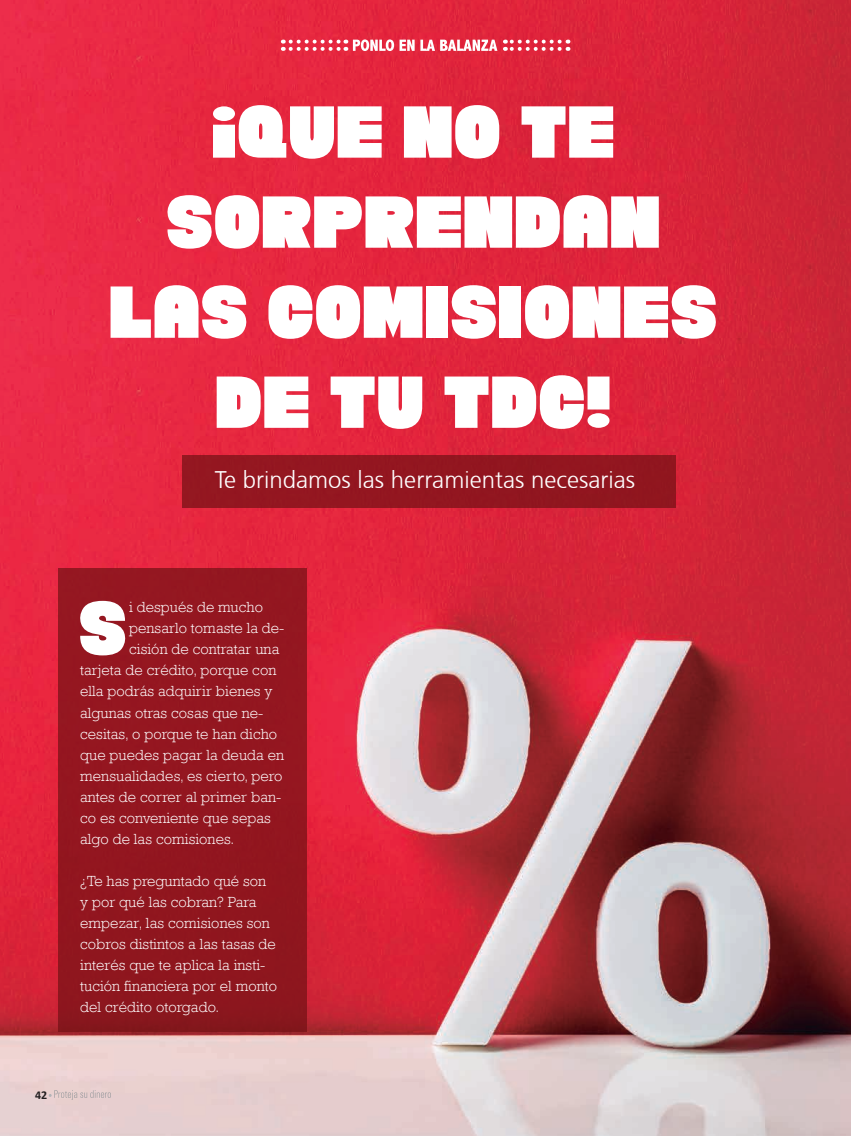
<style>
.page{position:relative;width:851px;height:1136px;background:#fff}
.page>*{position:absolute;margin:0;border:0;box-sizing:border-box;transform-origin:0 0}
.t1{font:76.5px "Chunky Funks";color:#fff}
.t2{font:75px/90px "Chunky Funks";color:#fff;text-align:center}
.t3{font:300 24px "Frutiger CE";color:#fff}
.t4{font:300 15px/21px "Rockwell";letter-spacing:.005em;color:#fff}
.t5{font:700 12px "Calibri";color:#231f20}
</style>
<div class="page">
<img style="left:0;top:0;width:850px;height:1135px">
<div style="left:182px;top:455px;width:493px;height:53px;background:#931620"></div>
<div style="left:58px;top:568px;width:248px;height:463px;background:#93161f"></div>
<svg style="left:49px;top:1090px;width:62px;height:9px"></svg>
<svg style="left:290px;top:40px;width:56px;height:11px"></svg>
<svg style="left:505px;top:40px;width:54px;height:11px"></svg>
<svg style="left:353px;top:39px;width:144px;height:12px"></svg>
<h2 class="t2" style="left:110px;top:83px;width:610px">¡QUE NO TE<br>SORPRENDAN<br>LAS COMISIONES<br>DE TU TDC!</h2>
<h3 class="t3" style="left:215px;top:466px;width:422px">Te brindamos las herramientas necesarias</h3>
<p class="t5" style="left:35px;top:1086px;width:14px">42</p>
<h1 class="t1" style="left:80px;top:578px;width:50px">S</h1>
<p class="t4" style="left:129px;top:596px;width:135px">i después de mucho</p>
<p class="t4" style="left:129px;top:617px;width:157px">pensarlo tomaste la de-</p>
<p class="t4" style="left:129px;top:638px;width:152px">cisión de contratar una</p>
<p class="t4" style="left:80px;top:659px;width:197px">tarjeta de crédito, porque con</p>
<p class="t4" style="left:80px;top:680px;width:194px">ella podrás adquirir bienes y</p>
<p class="t4" style="left:80px;top:701px;width:185px">algunas otras cosas que ne-</p>
<p class="t4" style="left:80px;top:722px;width:198px">cesitas, o porque te han dicho</p>
<p class="t4" style="left:80px;top:743px;width:205px">que puedes pagar la deuda en</p>
<p class="t4" style="left:80px;top:764px;width:203px">mensualidades, es cierto, pero</p>
<p class="t4" style="left:80px;top:785px;width:202px">antes de correr al primer ban-</p>
<p class="t4" style="left:80px;top:806px;width:192px">co es conveniente que sepas</p>
<p class="t4" style="left:80px;top:827px;width:156px">algo de las comisiones.</p>
<p class="t4" style="left:80px;top:869px;width:198px">¿Te has preguntado qué son y por qué las cobran? Para empezar, las comisiones son cobros distintos a las tasas de interés que te aplica la insti&shy;tución financiera por el monto del crédito otorgado.</p>
</div>
